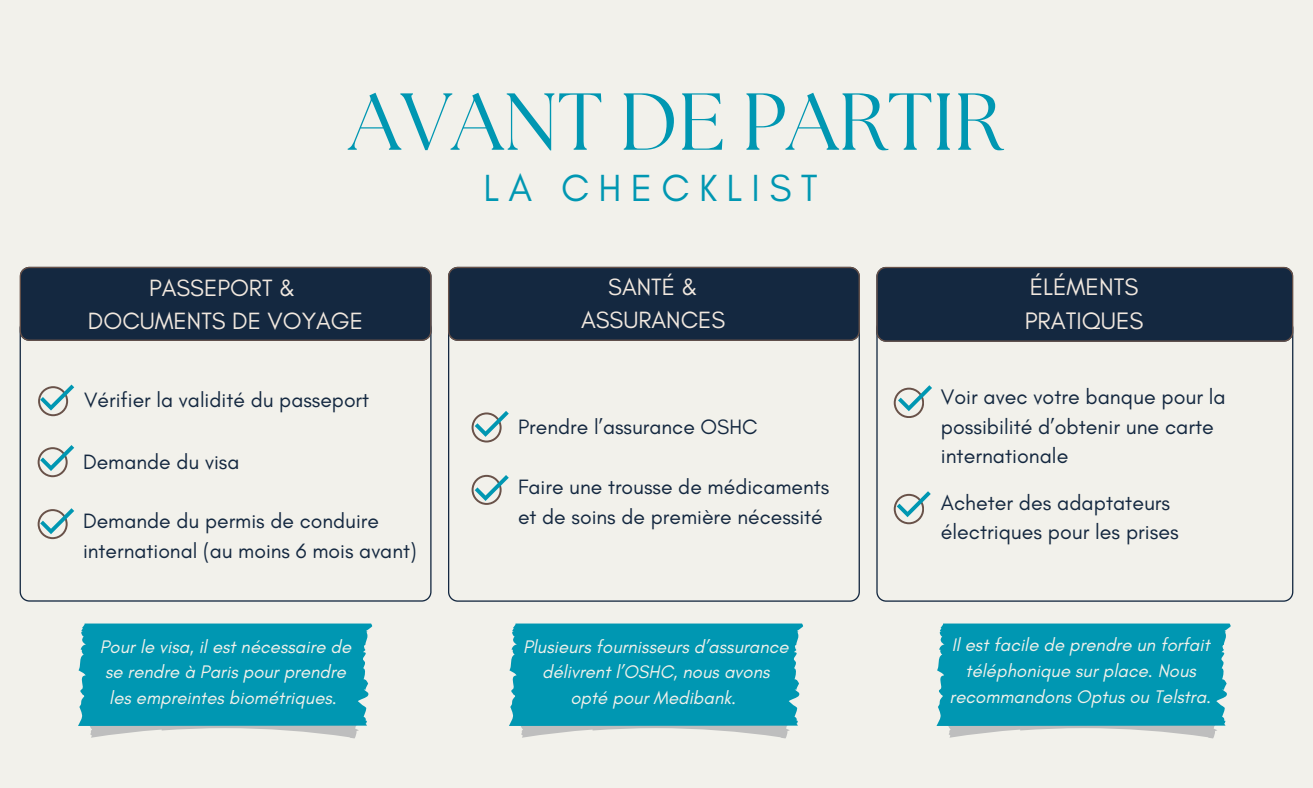
<style>
.page{position:relative;width:1313px;height:788px;background:#fff}
.page>*{position:absolute;margin:0;border:0;box-sizing:border-box;transform-origin:0 0}
.t1{font:80.5px "The Seasons";color:#0097b2}
.t2{font:38.5px "Glacial Indifference";letter-spacing:.24em;color:#0097b2}
.t3{font:24.24px/33.8px "Glacial Indifference";color:#f1e8df}
.t4{font:23.97px/33.3px "Glacial Indifference";color:#f1e8df;text-align:center}
.t5{font:21.44px/29.6px "Glacial Indifference";color:#142840}
.t6{font:21.18px/29.6px "Glacial Indifference";color:#142840}
.t7{font:italic 18.55px/25.6px "Glacial Indifference";color:#f2f1eb;text-align:center}
</style>
<div class="page">
<div style="left:0;top:0;width:1312px;height:787px;background:#f2f1eb"></div>
<svg style="left:20px;top:341px;width:411px;height:260px"></svg>
<svg style="left:448px;top:341px;width:412px;height:260px"></svg>
<div style="left:448px;top:267px;width:412px;height:74px;background:#142840"></div>
<div style="left:20px;top:267px;width:411px;height:74px;background:#142840"></div>
<svg style="left:876px;top:341px;width:417px;height:260px"></svg>
<div style="left:876px;top:267px;width:417px;height:74px;background:#142840"></div>
<svg style="left:38px;top:384px;width:36px;height:32px"></svg>
<svg style="left:471px;top:411px;width:38px;height:31px"></svg>
<svg style="left:893px;top:385px;width:39px;height:33px"></svg>
<svg style="left:78px;top:623px;width:295px;height:115px;background:#20a1b8"></svg>
<svg style="left:38px;top:445px;width:36px;height:32px"></svg>
<svg style="left:38px;top:508px;width:36px;height:31px"></svg>
<svg style="left:471px;top:475px;width:38px;height:30px"></svg>
<svg style="left:936px;top:623px;width:295px;height:115px;background:#20a1b8"></svg>
<svg style="left:893px;top:491px;width:37px;height:33px"></svg>
<svg style="left:509px;top:623px;width:295px;height:115px;background:#20a1b8"></svg>
<h1 class="t1" style="left:349px;top:85px;width:656px">AVANT DE PARTIR</h1>
<p class="t4" style="left:88px;top:270px;width:277px">PASSEPORT &amp;<br>DOCUMENTS DE VOYAGE</p>
<p class="t6" style="left:84px;top:385px;width:287px">Vérifier la validité du passeport</p>
<p class="t6" style="left:83px;top:446px;width:158px">Demande du visa</p>
<p class="t6" style="left:83px;top:506px;width:335px">Demande du permis de conduire international (au moins 6 mois avant)</p>
<h2 class="t2" style="left:483px;top:165px;width:336px">LA CHECKLIST</h2>
<p class="t4" style="left:581px;top:270px;width:146px">SANTÉ &amp;<br>ASSURANCES</p>
<p class="t6" style="left:518px;top:412px;width:241px">Prendre l’assurance OSHC</p>
<p class="t6" style="left:518px;top:472px;width:313px">Faire une trousse de médicaments et de soins de première nécessité</p>
<h3 class="t3" style="left:1024px;top:270px;width:120px">ÉLÉMENTS<br>PRATIQUES</h3>
<p class="t5" style="left:940px;top:381px;width:286px">Voir avec votre banque pour la possibilité d’obtenir une carte internationale</p>
<p class="t5" style="left:940px;top:487px;width:239px">Acheter des adaptateurs électriques pour les prises</p>
<p class="t7" style="left:100px;top:633px;width:253px;text-align:left">Pour le visa, il est nécessaire de se rendre à Paris pour prendre les empreintes biométriques.</p>
<p class="t7" style="left:949px;top:632px;width:263px">Il est facile de prendre un forfait téléphonique sur place. Nous recommandons Optus ou Telstra.</p>
<p class="t7" style="left:523px;top:633px;width:267px">Plusieurs fournisseurs d’assurance délivrent l’OSHC, nous avons opté pour Medibank.</p>
</div>
